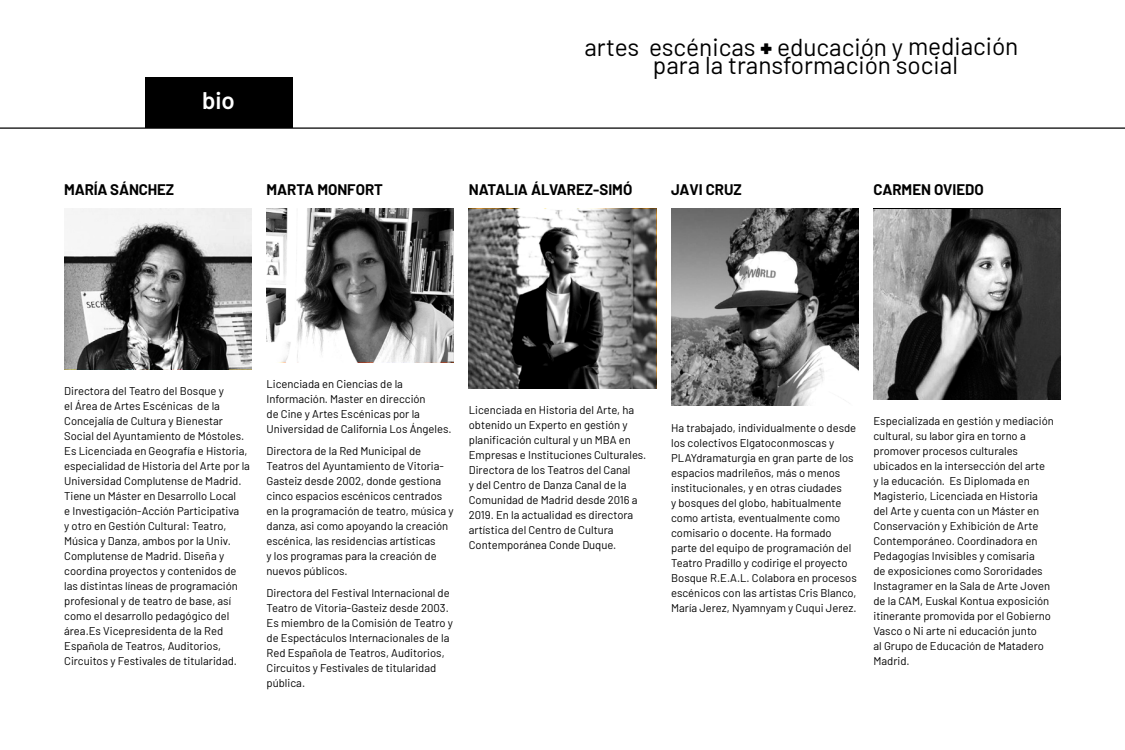
<style>
.page{position:relative;width:1125px;height:750px;background:#fff}
.page>*{position:absolute;margin:0;border:0;box-sizing:border-box;transform-origin:0 0}
.t1{font:24.5px/17.9px "Barlow";color:#000;text-align:center}
.t2{font:600 24px "Barlow";color:#fff}
.t3{font:700 15px "Barlow";color:#000}
.t4{font:11.25px/15px "Barlow";color:#000}
.s1{font-weight:900}
</style>
<div class="page">
<img style="left:64px;top:209px;width:187px;height:160px">
<img style="left:267px;top:209px;width:187px;height:153px">
<img style="left:469px;top:209px;width:187px;height:179px">
<img style="left:671px;top:209px;width:187px;height:197px">
<img style="left:873px;top:210px;width:188px;height:190px">
<hr style="left:0;top:127px;width:1125px;height:2px;background:#000">
<div style="left:145px;top:77px;width:147px;height:50px;background:#000"></div>
<h3 class="t3" style="left:64px;top:178px;width:111px">MARÍA SÁNCHEZ</h3>
<h2 class="t2" style="left:202px;top:83px;width:34px">bio</h2>
<h3 class="t3" style="left:267px;top:178px;width:118px">MARTA MONFORT</h3>
<h1 class="t1" style="left:584px;top:36px;width:435px">artes escénicas <span class="s1">+</span> educación y mediación para la transformación social</h1>
<h3 class="t3" style="left:469px;top:178px;width:165px">NATALIA ÁLVAREZ-SIMÓ</h3>
<h3 class="t3" style="left:671px;top:178px;width:72px">JAVI CRUZ</h3>
<h3 class="t3" style="left:873px;top:178px;width:112px">CARMEN OVIEDO</h3>
<p class="t4" style="left:64px;top:382px;width:187px">Directora del Teatro del Bosque y<br>el Área de Artes Escénicas de la Concejalía de Cultura y Bienestar Social del Ayuntamiento de Móstoles.<br>Es Licenciada en Geografía e Historia, especialidad de Historia del Arte por la Universidad Complutense de Madrid.<br>Tiene un Máster en Desarrollo Local<br>e Investigación-Acción Participativa<br>y otro en Gestión Cultural: Teatro, Música y Danza, ambos por la Univ.<br>Complutense de Madrid. Diseña y coordina proyectos y contenidos de las distintas líneas de programación profesional y de teatro de base, así como el desarrollo pedagógico del área.Es Vicepresidenta de la Red Española de Teatros, Auditorios, Circuitos y Festivales de titularidad.</p>
<p class="t4" style="left:267px;top:375px;width:187px">Licenciada en Ciencias de la Información. Master en dirección<br>de Cine y Artes Escénicas por la Universidad de California Los Ángeles.</p>
<p class="t4" style="left:267px;top:442px;width:189px">Directora de la Red Municipal de Teatros del Ayuntamiento de Vitoria-Gasteiz desde 2002, donde gestiona cinco espacios escénicos centrados en la programación de teatro, música y danza, asi como apoyando la creación escénica, las residencias artísticas<br>y los programas para la creación de nuevos públicos.</p>
<p class="t4" style="left:267px;top:585px;width:188px">Directora del Festival Internacional de Teatro de Vitoria-Gasteiz desde 2003.<br>Es miembro de la Comisión de Teatro y de Espectáculos Internacionales de la Red Española de Teatros, Auditorios, Circuitos y Festivales de titularidad pública.</p>
<p class="t4" style="left:469px;top:402px;width:179px">Licenciada en Historia del Arte, ha obtenido un Experto en gestión y planificación cultural y un MBA en Empresas e Instituciones Culturales.<br>Directora de los Teatros del Canal<br>y del Centro de Danza Canal de la Comunidad de Madrid desde 2016 a 2019. En la actualidad es directora artística del Centro de Cultura Contemporánea Conde Duque.</p>
<p class="t4" style="left:671px;top:419px;width:187px">Ha trabajado, individualmente o desde los colectivos Elgatoconmoscas y PLAYdramaturgia en gran parte de los espacios madrileños, más o menos institucionales, y en otras ciudades<br>y bosques del globo, habitualmente como artista, eventualmente como comisario o docente. Ha formado parte del equipo de programación del Teatro Pradillo y codirige el proyecto Bosque R.E.A.L. Colabora en procesos escénicos con las artistas Cris Blanco, María Jerez, Nyamnyam y Cuqui Jerez.</p>
<p class="t4" style="left:873px;top:413px;width:182px">Especializada en gestión y mediación cultural, su labor gira en torno a promover procesos culturales ubicados en la intersección del arte<br>y la educación. Es Diplomada en<br>Magisterio, Licenciada en Historia del Arte y cuenta con un Máster en<br>Conservación y Exhibición de Arte<br>Contemporáneo. Coordinadora en<br>Pedagogías Invisibles y comisaria<br>de exposiciones como Sororidades<br>Instagramer en la Sala de Arte Joven de la CAM, Euskal Kontua exposición itinerante promovida por el Gobierno<br>Vasco o Ni arte ni educación junto<br>al Grupo de Educación de Matadero<br>Madrid.</p>
</div>
